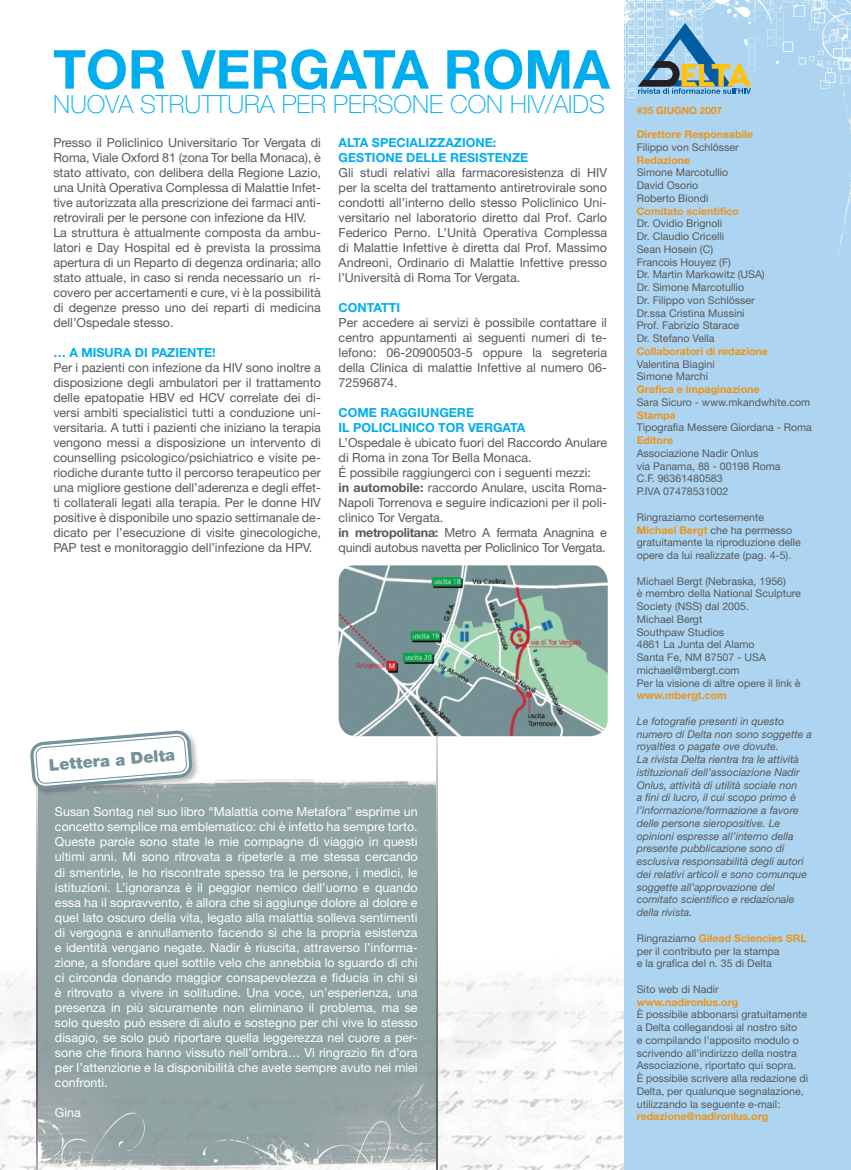
<style>
.page{position:relative;width:851px;height:1170px;background:#fff}
.page>*{position:absolute;margin:0;border:0;box-sizing:border-box;transform-origin:0 0}
.t1{font:700 53.75px "Helvetica Neue";color:#00aeef}
.t2{font:100 25px "Helvetica Neue";color:#00aeef}
.t3{font:900 16.25px "Helvetica Neue";color:#73929b}
.t4{font:12.5px/15px "Helvetica Neue";letter-spacing:-.005em;color:#58595b;text-align:justify}
.t5{font:12.5px/15px "Helvetica Neue";color:#fff;text-align:justify}
.t6{font:700 12.5px/15px "Helvetica Neue";color:#00aeef}
.t7{font:10.62px/12.8px "Helvetica Neue";color:#58595b}
.t8{font:italic 10.62px/12.8px "Helvetica Neue";color:#58595b}
.t9{font:700 10.62px "Helvetica Neue";color:#eb941a}
.t10{font:700 10px "Helvetica Neue";color:#eb941a}
.s1{font-weight:700}
.s2{font-weight:700;color:#eb941a}
</style>
<div class="page">
<img style="left:0;top:1px;width:625px;height:1168px">
<img style="left:38px;top:779px;width:398px;height:390px">
<svg style="left:436px;top:736px;width:1px;height:433px"></svg>
<svg style="left:37px;top:797px;width:1px;height:372px"></svg>
<img style="left:29px;top:729px;width:171px;height:68px">
<img style="left:38px;top:779px;width:162px;height:18px">
<svg style="left:30px;top:730px;width:162px;height:59px"></svg>
<div style="left:625px;top:0;width:225px;height:1169px;background:#add5f1"></div>
<img style="left:338px;top:564px;width:269px;height:172px;border-radius:18px">
<svg style="left:638px;top:23px;width:113px;height:71px;background:#91b4bf"></svg>
<h1 class="t1" style="left:53px;top:50px;width:558px">TOR VERGATA ROMA</h1>
<h2 class="t2" style="left:53px;top:95px;width:553px">NUOVA STRUTTURA PER PERSONE CON HIV/AIDS</h2>
<p class="t4" style="left:53px;top:136px;width:269px;text-align:left">Presso il Policlinico Universitario Tor Vergata di Roma, Viale Oxford 81 (zona Tor bella Monaca), è stato attivato, con delibera della Regione Lazio, una Unità Operativa Complessa di Malattie Infet&shy;tive autorizzata alla prescrizione dei farmaci anti&shy;retrovirali per le persone con infezione da HIV.<br>La struttura è attualmente composta da ambu&shy;latori e Day Hospital ed è prevista la prossima apertura di un Reparto di degenza ordinaria; allo stato attuale, in caso si renda necessario un ri&shy;covero per accertamenti e cure, vi è la possibilità di degenze presso uno dei reparti di medicina dell’Ospedale stesso.</p>
<p class="t6" style="left:53px;top:346px;width:164px">… A MISURA DI PAZIENTE!</p>
<p class="t4" style="left:53px;top:361px;width:269px">Per i pazienti con infezione da HIV sono inoltre a disposizione degli ambulatori per il trattamento delle epatopatie HBV ed HCV correlate dei di&shy;versi ambiti specialistici tutti a conduzione uni&shy;versitaria. A tutti i pazienti che iniziano la terapia vengono messi a disposizione un intervento di counselling psicologico/psichiatrico e visite pe&shy;riodiche durante tutto il percorso terapeutico per una migliore gestione dell’aderenza e degli effet&shy;ti collaterali legati alla terapia. Per le donne HIV positive è disponibile uno spazio settimanale de&shy;dicato per l’esecuzione di visite ginecologiche, PAP test e monitoraggio dell’infezione da HPV.</p>
<p class="t6" style="left:338px;top:136px;width:191px">ALTA SPECIALIZZAZIONE:<br>GESTIONE DELLE RESISTENZE</p>
<p class="t4" style="left:338px;top:166px;width:270px">Gli studi relativi alla farmacoresistenza di HIV per la scelta del trattamento antiretrovirale sono condotti all’interno dello stesso Policlinico Uni&shy;versitario nel laboratorio diretto dal Prof. Carlo Federico Perno. L’Unità Operativa Complessa di Malattie Infettive è diretta dal Prof. Massimo Andreoni, Ordinario di Malattie Infettive presso l’Università di Roma Tor Vergata.</p>
<p class="t6" style="left:338px;top:301px;width:63px">CONTATTI</p>
<p class="t4" style="left:338px;top:316px;width:270px">Per accedere ai servizi è possibile contattare il centro appuntamenti ai seguenti numeri di te&shy;lefono: 06-20900503-5 oppure la segreteria della Clinica di malattie Infettive al numero 06- 72596874.</p>
<p class="t6" style="left:338px;top:406px;width:188px">COME RAGGIUNGERE<br>IL POLICLINICO TOR VERGATA</p>
<p class="t4" style="left:338px;top:436px;width:270px;text-align:left">L’Ospedale è ubicato fuori del Raccordo Anulare di Roma in zona Tor Bella Monaca.<br>É possibile raggiungerci con i seguenti mezzi:<br><span class="s1">in automobile:</span> raccordo Anulare, uscita Roma-Napoli Torrenova e seguire indicazioni per il poli&shy;clinico Tor Vergata.<br><span class="s1">in metropolitana:</span> Metro A fermata Anagnina e quindi autobus navetta per Policlinico Tor Vergata.</p>
<h3 class="t3" style="left:48px;top:759px;width:128px;rotate:-5deg">Lettera a Delta</h3>
<p class="t5" style="left:55px;top:805px;width:364px">Susan Sontag nel suo libro “Malattia come Metafora” esprime un concetto semplice ma emblematico: chi è infetto ha sempre torto.<br>Queste parole sono state le mie compagne di viaggio in questi ultimi anni. Mi sono ritrovata a ripeterle a me stessa cercando di smentirle, le ho riscontrate spesso tra le persone, i medici, le istituzioni. L’ignoranza è il peggior nemico dell’uomo e quando essa ha il sopravvento, è allora che si aggiunge dolore al dolore e quel lato oscuro della vita, legato alla malattia solleva sentimenti di vergogna e annullamento facendo sì che la propria esistenza e identità vengano negate. Nadir è riuscita, attraverso l’informa&shy;zione, a sfondare quel sottile velo che annebbia lo sguardo di chi ci circonda donando maggior consapevolezza e fiducia in chi si è ritrovato a vivere in solitudine. Una voce, un’esperienza, una presenza in più sicuramente non eliminano il problema, ma se solo questo può essere di aiuto e sostegno per chi vive lo stesso disagio, se solo può riportare quella leggerezza nel cuore a per&shy;sone che finora hanno vissuto nell’ombra… Vi ringrazio fin d’ora per l’attenzione e la disponibilità che avete sempre avuto nei miei confronti.</p>
<p class="t5" style="left:55px;top:1105px;width:27px">Gina</p>
<p class="t10" style="left:636px;top:106px;width:87px">#35 GIUGNO 2007</p>
<p class="t9" style="left:636px;top:130px;width:118px">Direttore Responsabile</p>
<p class="t7" style="left:636px;top:142px;width:103px">Filippo von Schlösser</p>
<p class="t9" style="left:636px;top:156px;width:55px">Redazione</p>
<p class="t7" style="left:636px;top:167px;width:93px">Simone Marcotullio<br>David Osorio<br>Roberto Biondi</p>
<p class="t9" style="left:636px;top:207px;width:104px">Comitato scientifico</p>
<p class="t7" style="left:636px;top:218px;width:129px">Dr. Ovidio Brignoli<br>Dr. Claudio Cricelli<br>Sean Hosein (C)<br>Francois Houyez (F)<br>Dr. Martin Markowitz (USA)<br>Dr. Simone Marcotullio<br>Dr. Filippo von Schlösser<br>Dr.ssa Cristina Mussini<br>Prof. Fabrizio Starace<br>Dr. Stefano Vella</p>
<p class="t9" style="left:636px;top:347px;width:133px">Collaboratori di redazione</p>
<p class="t7" style="left:636px;top:358px;width:79px">Valentina Biagini<br>Simone Marchi</p>
<p class="t9" style="left:636px;top:385px;width:124px">Grafica e impaginazione</p>
<p class="t7" style="left:636px;top:397px;width:175px">Sara Sicuro - www.mkandwhite.com</p>
<p class="t9" style="left:636px;top:411px;width:40px">Stampa</p>
<p class="t7" style="left:636px;top:422px;width:177px">Tipografia Messere Giordana - Roma</p>
<p class="t9" style="left:636px;top:436px;width:38px">Editore</p>
<p class="t7" style="left:636px;top:448px;width:145px">Associazione Nadir Onlus<br>via Panama, 88 - 00198 Roma<br>C.F. 96361480583<br>P.IVA 07478531002</p>
<p class="t7" style="left:636px;top:511px;width:166px">Ringraziamo cortesemente<br><span class="s2">Michael Bergt</span> che ha permesso gratuitamente la riproduzione delle opere da lui realizzate (pag. 4-5).</p>
<p class="t7" style="left:636px;top:575px;width:166px">Michael Bergt (Nebraska, 1956)<br>è membro della National Sculpture<br>Society (NSS) dal 2005.<br>Michael Bergt<br>Southpaw Studios<br>4861 La Junta del Alamo<br>Santa Fe, NM 87507 - USA michael@mbergt.com<br>Per la visione di altre opere il link è</p>
<p class="t9" style="left:636px;top:691px;width:92px">www.mbergt.com</p>
<p class="t8" style="left:636px;top:715px;width:177px">Le fotografie presenti in questo numero di Delta non sono soggette a royalties o pagate ove dovute.<br>La rivista Delta rientra tra le attività istituzionali dell’associazione Nadir Onlus, attività di utilità sociale non<br>a fini di lucro, il cui scopo primo è l’informazione/formazione a favore delle persone sieropositive. Le opinioni espresse all’interno della presente pubblicazione sono di esclusiva responsabilità degli autori dei relativi articoli e sono comunque soggette all’approvazione del comitato scientifico e redazionale della rivista.</p>
<p class="t7" style="left:636px;top:932px;width:171px">Ringraziamo <span class="s2">Gilead Sciencies SRL </span>per il contributo per la stampa<br>e la grafica del n. 35 di Delta</p>
<p class="t7" style="left:636px;top:983px;width:83px">Sito web di Nadir</p>
<p class="t9" style="left:636px;top:997px;width:103px">www.nadironlus.org</p>
<p class="t7" style="left:636px;top:1009px;width:173px">È possibile abbonarsi gratuitamente a Delta collegandosi al nostro sito<br>e compilando l’apposito modulo o scrivendo all’indirizzo della nostra Associazione, riportato qui sopra.<br>È possibile scrivere alla redazione di Delta, per qualunque segnalazione, utilizzando la seguente e-mail:</p>
<p class="t9" style="left:636px;top:1112px;width:133px">redazione@nadironlus.org</p>
</div>
